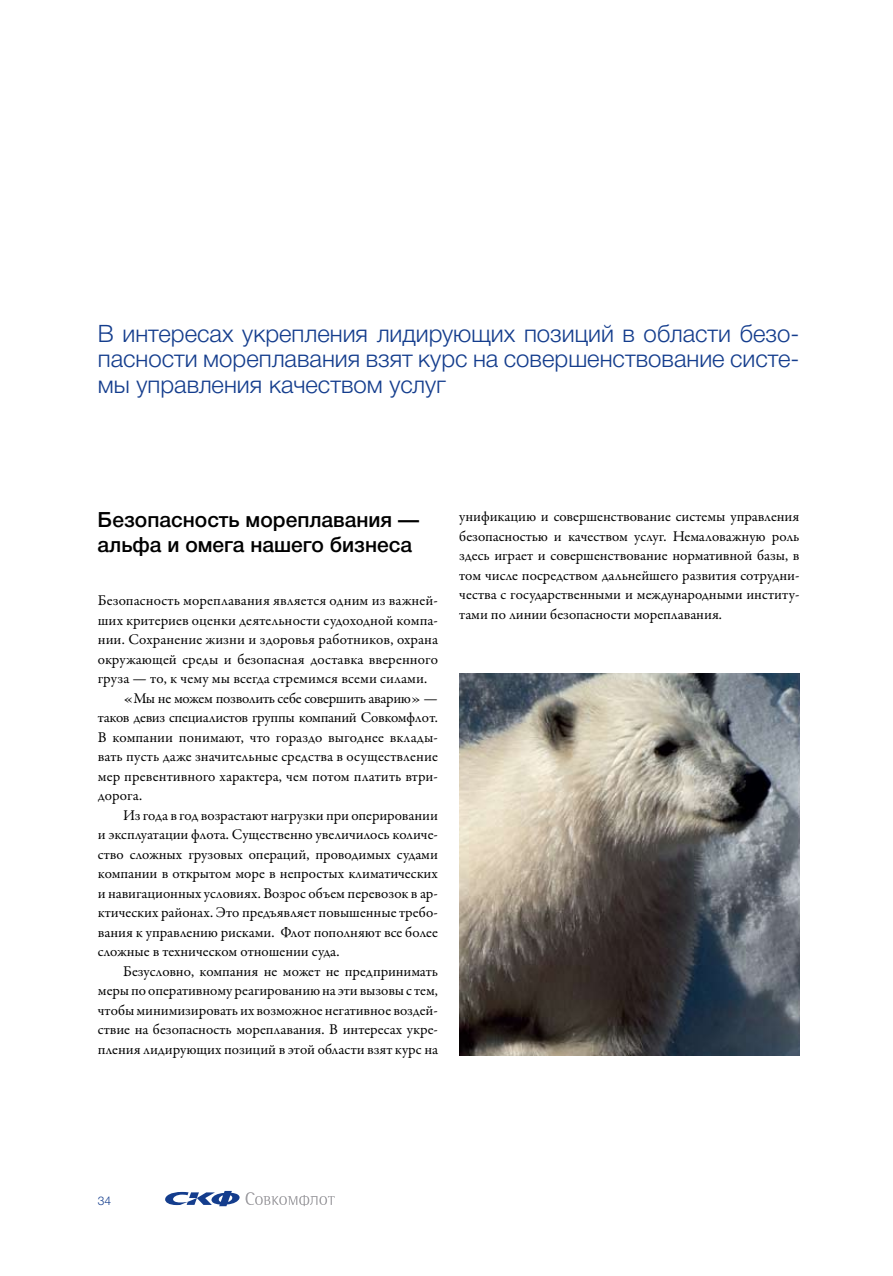
<style>
.page{position:relative;width:893px;height:1276px;background:#fff}
.page>*{position:absolute;margin:0;border:0;box-sizing:border-box;transform-origin:0 0}
.t1{font:300 24px/25.5px "Helvetica Neue Cyr";color:#143d8d;text-align:justify}
.t2{font:500 21px/25.5px "Helvetica Neue Cyr";color:#000}
.t3{font:15px/19.5px "Garamond Premr Pro";color:#000;text-align:justify}
.t4{font:15px "Garamond Premr Pro";letter-spacing:-.02em;color:#000}
.t5{font:300 12px "Helvetica Neue Cyr";color:#143d8d}
</style>
<div class="page">
<svg style="left:165px;top:1191px;width:170px;height:15px"></svg>
<img style="left:459px;top:674px;width:340px;height:381px">
<h1 class="t1" style="left:98px;top:320px;width:703px">В интересах укрепления лидирующих позиций в области безо&shy;пасности мореплавания взят курс на совершенствование систе&shy;мы управления качеством услуг</h1>
<h2 class="t2" style="left:98px;top:507px;width:323px">Безопасность мореплавания — альфа и омега нашего бизнеса</h2>
<p class="t3" style="left:98px;top:591px;width:342px">Безопасность мореплавания является одним из важней-</p>
<p class="t3" style="left:98px;top:610px;width:342px">ших критериев оценки деятельности судоходной компа-</p>
<p class="t3" style="left:98px;top:630px;width:342px">нии. Сохранение жизни и здоровья работников, охрана</p>
<p class="t3" style="left:98px;top:649px;width:342px">окружающей среды и безопасная доставка вверенного</p>
<p class="t3" style="left:98px;top:669px;width:331px">груза — то, к чему мы всегда стремимся всеми силами.</p>
<p class="t3" style="left:123px;top:688px;width:316px">«Мы не можем позволить себе совершить аварию» —</p>
<p class="t4" style="left:98px;top:708px;width:342px">таков девиз специалистов группы компаний Совкомфлот.</p>
<p class="t3" style="left:98px;top:727px;width:342px">В компании понимают, что гораздо выгоднее вклады-</p>
<p class="t3" style="left:98px;top:747px;width:342px">вать пусть даже значительные средства в осуществление</p>
<p class="t3" style="left:98px;top:766px;width:342px">мер превентивного характера, чем потом платить втри-</p>
<p class="t3" style="left:98px;top:786px;width:46px">дорога.</p>
<p class="t3" style="left:123px;top:805px;width:316px">Из года в год возрастают нагрузки при оперировании</p>
<p class="t3" style="left:98px;top:825px;width:342px">и эксплуатации флота. Существенно увеличилось количе-</p>
<p class="t3" style="left:98px;top:844px;width:342px">ство сложных грузовых операций, проводимых судами</p>
<p class="t3" style="left:98px;top:864px;width:342px">компании в открытом море в непростых климатических</p>
<p class="t3" style="left:98px;top:883px;width:342px">и навигационных условиях. Возрос объем перевозок в ар-</p>
<p class="t3" style="left:98px;top:903px;width:342px">ктических районах. Это предъявляет повышенные требо-</p>
<p class="t3" style="left:98px;top:922px;width:342px">вания к управлению рисками. Флот пополняют все более</p>
<p class="t3" style="left:98px;top:942px;width:243px">сложные в техническом отношении суда.</p>
<p class="t3" style="left:123px;top:961px;width:316px">Безусловно, компания не может не предпринимать</p>
<p class="t3" style="left:98px;top:981px;width:342px">меры по оперативному реагированию на эти вызовы с тем,</p>
<p class="t3" style="left:98px;top:1000px;width:342px">чтобы минимизировать их возможное негативное воздей-</p>
<p class="t3" style="left:98px;top:1020px;width:342px">ствие на безопасность мореплавания. В интересах укре-</p>
<p class="t3" style="left:98px;top:1039px;width:342px">пления лидирующих позиций в этой области взят курс на</p>
<p class="t3" style="left:459px;top:507px;width:342px">унификацию и совершенствование системы управления безопасностью и качеством услуг. Немаловажную роль здесь играет и совершенствование нормативной базы, в том числе посредством дальнейшего развития сотрудни&shy;чества с государственными и международными институ&shy;тами по линии безопасности мореплавания.</p>
<p class="t5" style="left:98px;top:1194px;width:15px">34</p>
</div>
